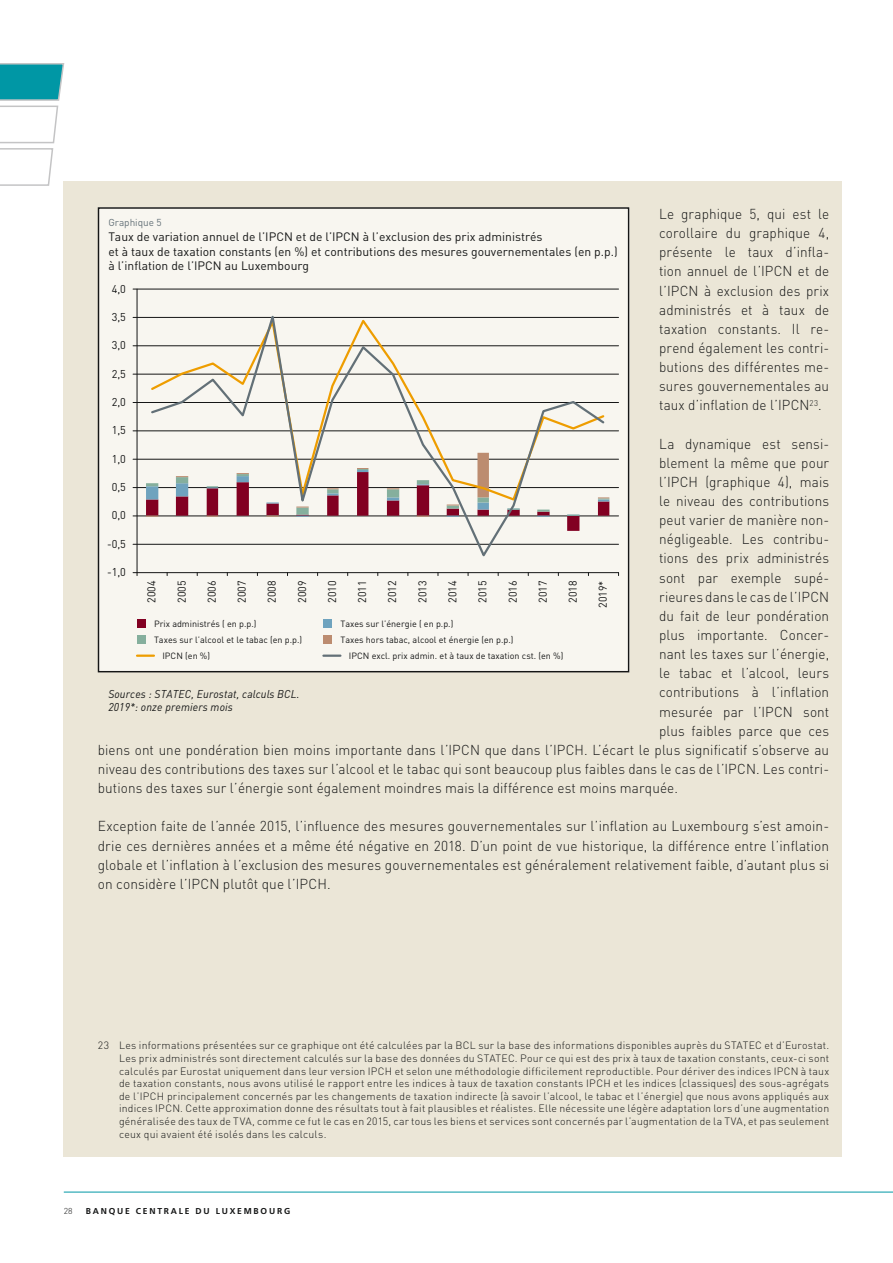
<style>
.page{position:relative;width:893px;height:1263px;background:#fff}
.page>*{position:absolute;margin:0;border:0;box-sizing:border-box;transform-origin:0 0}
.t1{font:300 14.25px/19.2px "DIN Pro";letter-spacing:.005em;color:#151616;text-align:justify;scale:.95 1}
.t2{font:300 14.25px/19.2px "DIN Pro";letter-spacing:.005em;color:#151616;text-align:justify;scale:.96 1}
.t3{font:12.15px/14.5px "DIN Pro";color:#151616}
.t4{font:11.25px "DIN Pro";color:#151616;scale:.94 1}
.t5{font:italic 11.25px/12.8px "DIN Pro";letter-spacing:.015em;color:#151616;scale:.95 1}
.t6{font:11.25px "DIN Pro";color:#151616}
.t7{font:300 10.5px/12.6px "DIN Pro";letter-spacing:.02em;color:#151616;text-align:justify}
.t8{font:10.05px "DIN Pro";color:#647178}
.t9{font:9px "DIN Pro";color:#151616}
.t10{font:700 8.55px "Frutiger";letter-spacing:.21em;color:#151616}
.t11{font:300 8.55px "DIN Pro";color:#151616}
</style>
<div class="page">
<hr style="left:64px;top:1192px;width:829px;height:1px;background:#0097a5">
<svg style="left:0;top:63px;width:65px;height:124px"></svg>
<div style="left:64px;top:181px;width:778px;height:976px;background:#ebe6d7"></div>
<div style="left:98px;top:207px;width:531px;height:465px;background:#f8f6f0"></div>
<hr style="left:133px;top:289px;width:485px;height:1px;background:#151616">
<hr style="left:133px;top:345px;width:485px;height:1px;background:#151616">
<hr style="left:133px;top:317px;width:485px;height:1px;background:#151616">
<hr style="left:133px;top:374px;width:485px;height:1px;background:#151616">
<hr style="left:133px;top:402px;width:485px;height:1px;background:#151616">
<hr style="left:133px;top:431px;width:485px;height:1px;background:#151616">
<hr style="left:133px;top:459px;width:485px;height:1px;background:#151616">
<hr style="left:133px;top:516px;width:485px;height:1px;background:#151616">
<hr style="left:133px;top:487px;width:485px;height:1px;background:#151616">
<hr style="left:133px;top:544px;width:485px;height:1px;background:#151616">
<hr style="left:137px;top:289px;width:1px;height:284px;background:#151616">
<hr style="left:133px;top:572px;width:485px;height:1px;background:#151616">
<div style="left:137px;top:620px;width:9px;height:8px;background:#820022"></div>
<div style="left:323px;top:620px;width:9px;height:8px;background:#6fa3be"></div>
<div style="left:137px;top:636px;width:9px;height:8px;background:#85af9d"></div>
<div style="left:323px;top:636px;width:9px;height:8px;background:#bc8c70"></div>
<hr style="left:137px;top:654px;width:17px;height:3px;background:#ee9d00">
<hr style="left:323px;top:654px;width:17px;height:3px;background:#637077">
<svg style="left:149px;top:315px;width:457px;height:242px"></svg>
<p class="t1" style="left:659px;top:204px;width:181px">Le graphique 5, qui est le corollaire du graphique 4, présente le taux d’infla&shy;tion annuel de l’IPCN et de l’IPCN à exclusion des prix administrés et à taux de taxation constants. Il re&shy;prend également les contri&shy;butions des différentes me&shy;sures gouvernementales au taux d’inflation de l’IPCN<sup>23</sup>.</p>
<h1 class="t1" style="left:659px;top:433px;width:181px">La dynamique est sensi-</h1>
<h1 class="t1" style="left:659px;top:452px;width:181px">blement la même que pour</h1>
<h1 class="t1" style="left:659px;top:472px;width:181px">l’IPCH (graphique 4), mais</h1>
<h1 class="t1" style="left:659px;top:491px;width:181px">le niveau des contributions</h1>
<h1 class="t1" style="left:659px;top:510px;width:181px">peut varier de manière non-</h1>
<h1 class="t1" style="left:659px;top:529px;width:181px">négligeable. Les contribu-</h1>
<h1 class="t1" style="left:659px;top:548px;width:181px">tions des prix administrés</h1>
<h1 class="t1" style="left:659px;top:567px;width:181px">sont par exemple supé-</h1>
<h1 class="t1" style="left:659px;top:586px;width:181px">rieures dans le cas de l’IPCN</h1>
<h1 class="t1" style="left:659px;top:605px;width:181px">du fait de leur pondération</h1>
<h1 class="t1" style="left:659px;top:625px;width:181px">plus importante. Concer-</h1>
<h1 class="t1" style="left:659px;top:644px;width:181px">nant les taxes sur l’énergie,</h1>
<h1 class="t1" style="left:659px;top:663px;width:181px">le tabac et l’alcool, leurs</h1>
<h1 class="t1" style="left:659px;top:682px;width:181px">contributions à l’inflation</h1>
<h1 class="t1" style="left:659px;top:701px;width:181px">mesurée par l’IPCN sont</h1>
<h1 class="t1" style="left:659px;top:720px;width:181px">plus faibles parce que ces</h1>
<h1 class="t1" style="left:98px;top:739px;width:771px">biens ont une pondération bien moins importante dans l’IPCN que dans l’IPCH. L’écart le plus significatif s’observe au</h1>
<h1 class="t1" style="left:98px;top:759px;width:771px">niveau des contributions des taxes sur l’alcool et le tabac qui sont beaucoup plus faibles dans le cas de l’IPCN. Les contri-</h1>
<h1 class="t1" style="left:98px;top:778px;width:612px">butions des taxes sur l’énergie sont également moindres mais la différence est moins marquée.</h1>
<p class="t2" style="left:98px;top:816px;width:763px">Exception faite de l’année 2015, l’influence des mesures gouvernementales sur l’inflation au Luxembourg s’est amoin&shy;drie ces dernières années et a même été négative en 2018. D’un point de vue historique, la différence entre l’inflation globale et l’inflation à l’exclusion des mesures gouvernementales est généralement relativement faible, d’autant plus si on considère l’IPCN plutôt que l’IPCH.</p>
<p class="t8" style="left:108px;top:215px;width:55px">Graphique 5</p>
<p class="t3" style="left:108px;top:229px;width:511px">Taux de variation annuel de l’IPCN et de l’IPCN à l’exclusion des prix administrés<br>et à taux de taxation constants (en %) et contributions des mesures gouvernementales (en p.p.) à l’inflation de l’IPCN au Luxembourg</p>
<p class="t6" style="left:112px;top:281px;width:16px">4,0</p>
<p class="t6" style="left:112px;top:309px;width:16px">3,5</p>
<p class="t6" style="left:112px;top:338px;width:16px">3,0</p>
<p class="t6" style="left:112px;top:366px;width:16px">2,5</p>
<p class="t6" style="left:112px;top:394px;width:16px">2,0</p>
<p class="t6" style="left:112px;top:423px;width:16px">1,5</p>
<p class="t6" style="left:112px;top:451px;width:16px">1,0</p>
<p class="t6" style="left:112px;top:479px;width:16px">0,5</p>
<p class="t6" style="left:112px;top:508px;width:16px">0,0</p>
<p class="t6" style="left:107px;top:536px;width:20px">-0,5</p>
<p class="t6" style="left:107px;top:564px;width:20px">-1,0</p>
<p class="t4" style="left:144px;top:603px;width:25px;rotate:-90deg">2004</p>
<p class="t4" style="left:174px;top:603px;width:25px;rotate:-90deg">2005</p>
<p class="t4" style="left:204px;top:603px;width:25px;rotate:-90deg">2006</p>
<p class="t4" style="left:234px;top:603px;width:25px;rotate:-90deg">2007</p>
<p class="t4" style="left:264px;top:603px;width:25px;rotate:-90deg">2008</p>
<p class="t4" style="left:294px;top:603px;width:25px;rotate:-90deg">2009</p>
<p class="t4" style="left:324px;top:603px;width:25px;rotate:-90deg">2010</p>
<p class="t4" style="left:354px;top:603px;width:25px;rotate:-90deg">2011</p>
<p class="t4" style="left:385px;top:603px;width:25px;rotate:-90deg">2012</p>
<p class="t4" style="left:415px;top:603px;width:25px;rotate:-90deg">2013</p>
<p class="t4" style="left:445px;top:603px;width:25px;rotate:-90deg">2014</p>
<p class="t4" style="left:475px;top:603px;width:25px;rotate:-90deg">2015</p>
<p class="t4" style="left:505px;top:603px;width:25px;rotate:-90deg">2016</p>
<p class="t4" style="left:535px;top:603px;width:25px;rotate:-90deg">2017</p>
<p class="t4" style="left:565px;top:603px;width:25px;rotate:-90deg">2018</p>
<p class="t9" style="left:154px;top:617px;width:104px">Prix administrés ( en p.p.)</p>
<p class="t9" style="left:340px;top:617px;width:114px">Taxes sur l’énergie ( en p.p.)</p>
<p class="t9" style="left:154px;top:633px;width:150px">Taxes sur l’alcool et le tabac (en p.p.)</p>
<p class="t9" style="left:340px;top:633px;width:175px">Taxes hors tabac, alcool et énergie (en p.p.)</p>
<p class="t9" style="left:162px;top:649px;width:49px">IPCN (en %)</p>
<p class="t9" style="left:349px;top:649px;width:216px">IPCN excl. prix admin. et à taux de taxation cst. (en %)</p>
<p class="t4" style="left:595px;top:608px;width:30px;rotate:-90deg">2019*</p>
<p class="t5" style="left:108px;top:688px;width:203px">Sources : STATEC, Eurostat, calculs BCL.<br>2019*: onze premiers mois</p>
<p class="t7" style="left:119px;top:1039px;width:712px;text-indent:-21px">23 Les informations présentées sur ce graphique ont été calculées par la BCL sur la base des informations disponibles auprès du STATEC et d’Eurostat.<br>Les prix administrés sont directement calculés sur la base des données du STATEC. Pour ce qui est des prix à taux de taxation constants, ceux-ci sont calculés par Eurostat uniquement dans leur version IPCH et selon une méthodologie difficilement reproductible. Pour dériver des indices IPCN à taux de taxation constants, nous avons utilisé le rapport entre les indices à taux de taxation constants IPCH et les indices (classiques) des sous-agrégats de l’IPCH principalement concernés par les changements de taxation indirecte (à savoir l’alcool, le tabac et l’énergie) que nous avons appliqués aux indices IPCN. Cette approximation donne des résultats tout à fait plausibles et réalistes. Elle nécessite une légère adaptation lors d’une augmentation généralisée des taux de TVA, comme ce fut le cas en 2015, car tous les biens et services sont concernés par l’augmentation de la TVA, et pas seulement ceux qui avaient été isolés dans les calculs.</p>
<p class="t11" style="left:64px;top:1205px;width:10px">28</p>
<p class="t10" style="left:86px;top:1206px;width:206px">BANQUE CENTRALE DU LUXEMBOURG</p>
</div>
